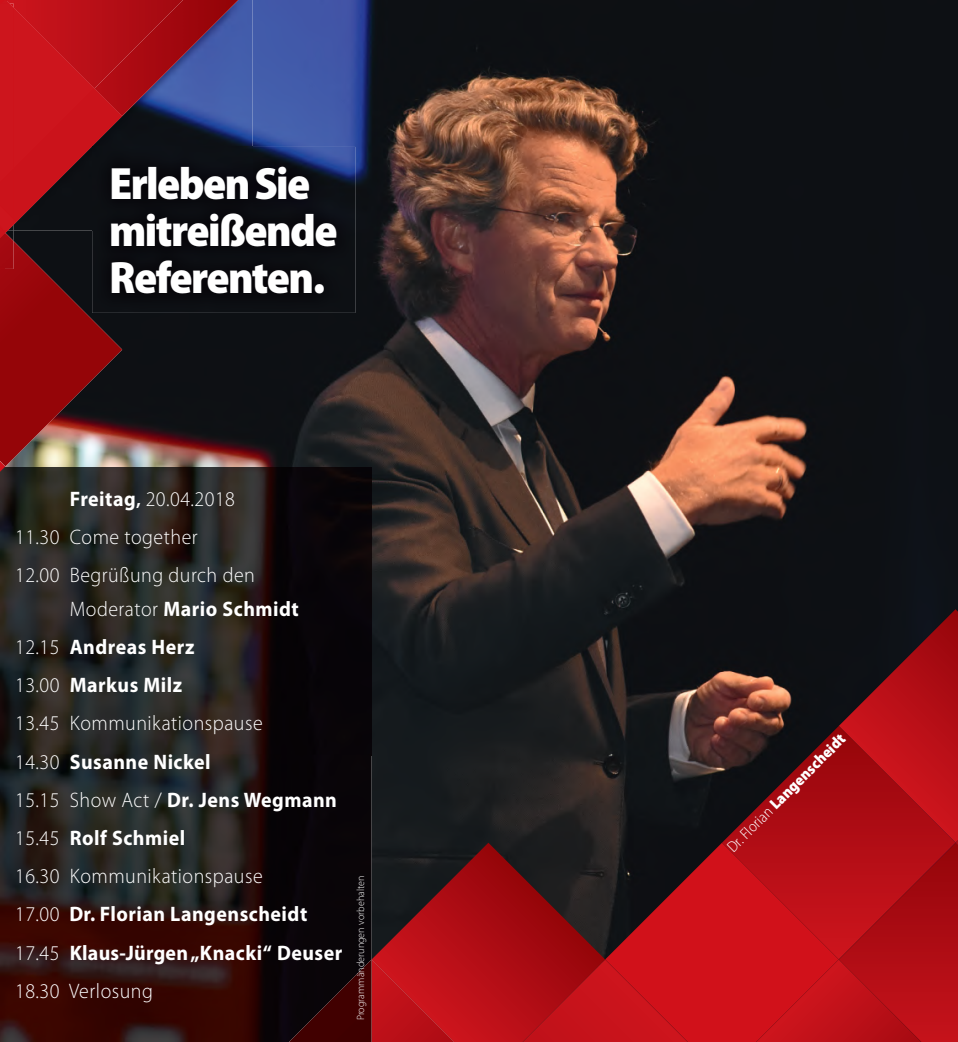
<style>
.page{position:relative;width:958px;height:1042px;background:#fff}
.page>*{position:absolute;margin:0;border:0;box-sizing:border-box;transform-origin:0 0}
.t1{font:900 semi-condensed 45.5px/47.2px "Myriad Pro";letter-spacing:-.035em;color:#fff}
.t2{font:700 21px/38.1px "Myriad Pro";letter-spacing:.025em;color:#fff;scale:.95 1}
.t3{font:300 21px/38.1px "Myriad Pro";letter-spacing:.025em;color:#fff;scale:.95 1}
.t4{font:900 semi-condensed 15.75px "Myriad Pro";color:#fff}
.t5{font:300 10.5px "Myriad Pro";letter-spacing:.01em;color:#fff;scale:.95 1}
.s1{font-weight:700}
.s2{font-weight:700;font-size:17.5px}
.s3{font-weight:300}
</style>
<div class="page">
<img style="left:122px;top:0;width:835px;height:843px">
<img style="left:0;top:467px;width:371px;height:575px">
<img style="left:289px;top:959px;width:82px;height:83px">
<svg style="left:722px;top:726px;width:34px;height:117px;background:#361619"></svg>
<svg style="left:756px;top:609px;width:201px;height:433px;background:#871016"></svg>
<svg style="left:605px;top:843px;width:233px;height:199px;background:#aa1119"></svg>
<svg style="left:371px;top:843px;width:234px;height:199px;background:#7f1419"></svg>
<svg style="left:522px;top:959px;width:165px;height:83px;background:#c11018"></svg>
<img style="left:238px;top:0;width:14px;height:147px">
<img style="left:122px;top:116px;width:116px;height:31px">
<img style="left:122px;top:0;width:116px;height:116px">
<svg style="left:0;top:0;width:122px;height:472px;background:#8e191d"></svg>
<img style="left:92px;top:147px;width:263px;height:166px">
<div style="left:92px;top:147px;width:160px;height:83px;background:#0a0a0f"></div>
<h1 class="t1" style="left:109px;top:160px;width:230px">Erleben Sie mitreißende<br>Referenten.</h1>
<p class="t3" style="left:15px;top:480px;width:254px;text-indent:55px"><span class="s1">Freitag</span><span class="s2">,</span> 20.04.2018<br>11.30 Come together<br>12.00 Begrüßung durch den</p>
<p class="t2" style="left:15px;top:590px;width:346px;text-indent:55px"><span class="s3">Moderator</span> Mario Schmidt<br><span class="s3">12.15</span> Andreas Herz<br><span class="s3">13.00</span> Markus Milz<br><span class="s3">13.45 Kommunikationspause<br>14.30</span> Susanne Nickel<br><span class="s3">15.15 Show Act /</span> Dr. Jens Wegmann<br><span class="s3">15.45</span> Rolf Schmiel<br><span class="s3">16.30 Kommunikationspause<br>17.00</span> Dr. Florian Langenscheidt<br><span class="s3">17.45</span> Klaus-Jürgen „Knacki“ Deuser<br><span class="s3">18.30 Verlosung</span></p>
<p class="t5" style="left:355px;top:1020px;width:154px;rotate:-90deg">Programmänderungen vorbehalten</p>
<p class="t4" style="left:723px;top:843px;width:161px;rotate:-45deg"><span class="s3">Dr. Florian</span> Langenscheidt</p>
</div>
